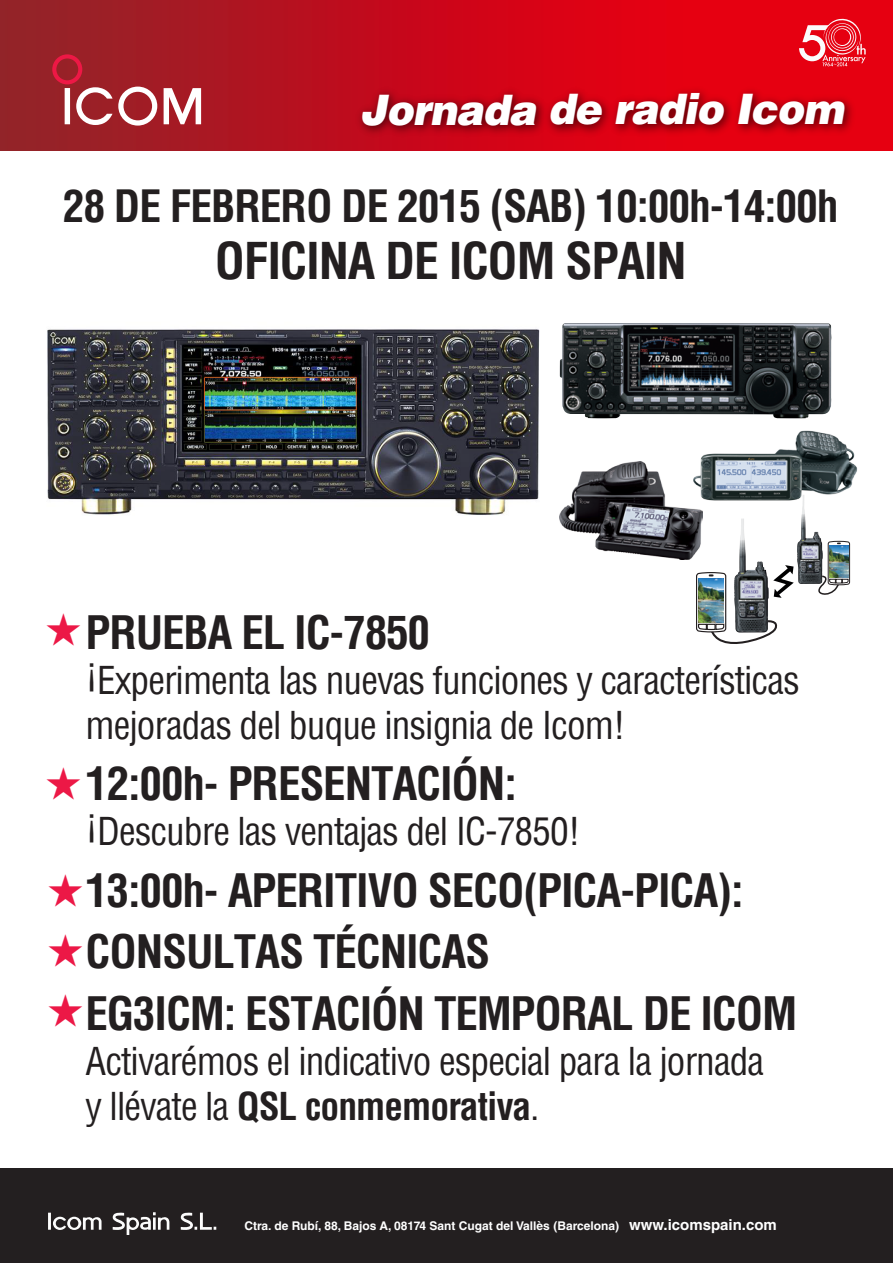
<style>
.page{position:relative;width:893px;height:1263px;background:#fff}
.page>*{position:absolute;margin:0;border:0;box-sizing:border-box;transform-origin:0 0}
.t1{font:700 condensed 49.5px "Helvetica";letter-spacing:-.025em;color:#231f20}
.t2{font:700 condensed 45px/61.5px "Helvetica";letter-spacing:-.025em;color:#231f20}
.t3{font:700 condensed 43.5px "Helvetica";letter-spacing:-.025em;color:#231f20}
.t4{font:italic 900 42px "Helvetica LT Std";letter-spacing:-.02em;color:#fff}
.t5{font:condensed 37.5px/45px "Helvetica";letter-spacing:-.025em;color:#231f20}
.t6{font:700 12px "Helvetica LT Std";color:#fff}
.s1{color:#ec1846}
.s2{font-weight:700}
.s3{font-size:15px}
</style>
<div class="page">
<img style="left:0;top:0;width:893px;height:151px">
<svg style="left:164px;top:88px;width:37px;height:36px"></svg>
<svg style="left:52px;top:54px;width:105px;height:72px;background:#af4249"></svg>
<div style="left:0;top:1168px;width:893px;height:94px;background:#231f20"></div>
<hr style="left:48px;top:1213px;width:3px;height:17px;background:#fcfcfc">
<svg style="left:53px;top:1216px;width:49px;height:14px"></svg>
<svg style="left:113px;top:1212px;width:56px;height:23px"></svg>
<svg style="left:181px;top:1212px;width:35px;height:18px"></svg>
<img style="left:349px;top:79px;width:511px;height:72px">
<svg style="left:799px;top:19px;width:67px;height:47px;background:#eb4451"></svg>
<img style="left:700px;top:418px;width:158px;height:103px">
<img style="left:559px;top:461px;width:143px;height:99px">
<img style="left:560px;top:323px;width:272px;height:95px">
<img style="left:47px;top:329px;width:493px;height:186px">
<img style="left:734px;top:518px;width:35px;height:47px">
<svg style="left:818px;top:541px;width:32px;height:54px"></svg>
<img style="left:830px;top:546px;width:18px;height:32px">
<img style="left:797px;top:495px;width:26px;height:89px">
<img style="left:696px;top:565px;width:98px;height:79px">
<p class="t4" style="left:360px;top:82px;width:485px">Jornada de radio Icom</p>
<p class="t3" style="left:63px;top:178px;width:777px">28 DE FEBRERO DE 2015 (SAB) 10:00h-14:00h</p>
<h1 class="t1" style="left:215px;top:228px;width:473px">OFICINA DE ICOM SPAIN</h1>
<p class="t2" style="left:86px;top:600px;width:346px">PRUEBA EL IC-7850</p>
<p class="t5" style="left:86px;top:657px;width:716px">¡Experimenta las nuevas funciones y características mejoradas del buque insignia de Icom!</p>
<p class="t2" style="left:45px;top:752px;width:473px"><span class="s1">★</span>12:00h- PRESENTACIÓN:</p>
<p class="t5" style="left:86px;top:808px;width:496px">¡Descubre las ventajas del IC-7850!</p>
<p class="t2" style="left:86px;top:858px;width:713px;text-indent:-38px"><span class="s1">★</span>13:00h- APERITIVO SECO(PICA-PICA):<br>CONSULTAS TÉCNICAS<br>EG3ICM: ESTACIÓN TEMPORAL DE ICOM</p>
<p class="t5" style="left:86px;top:1038px;width:680px">Activarémos el indicativo especial para la jornada y llévate la <span class="s2">QSL conmemorativa</span>.</p>
<p class="t6" style="left:245px;top:1218px;width:534px">Ctra. de Rubí, 88, Bajos A, 08174 Sant Cugat del Vallès (Barcelona) <span class="s3">www.icomspain.com</span></p>
</div>
